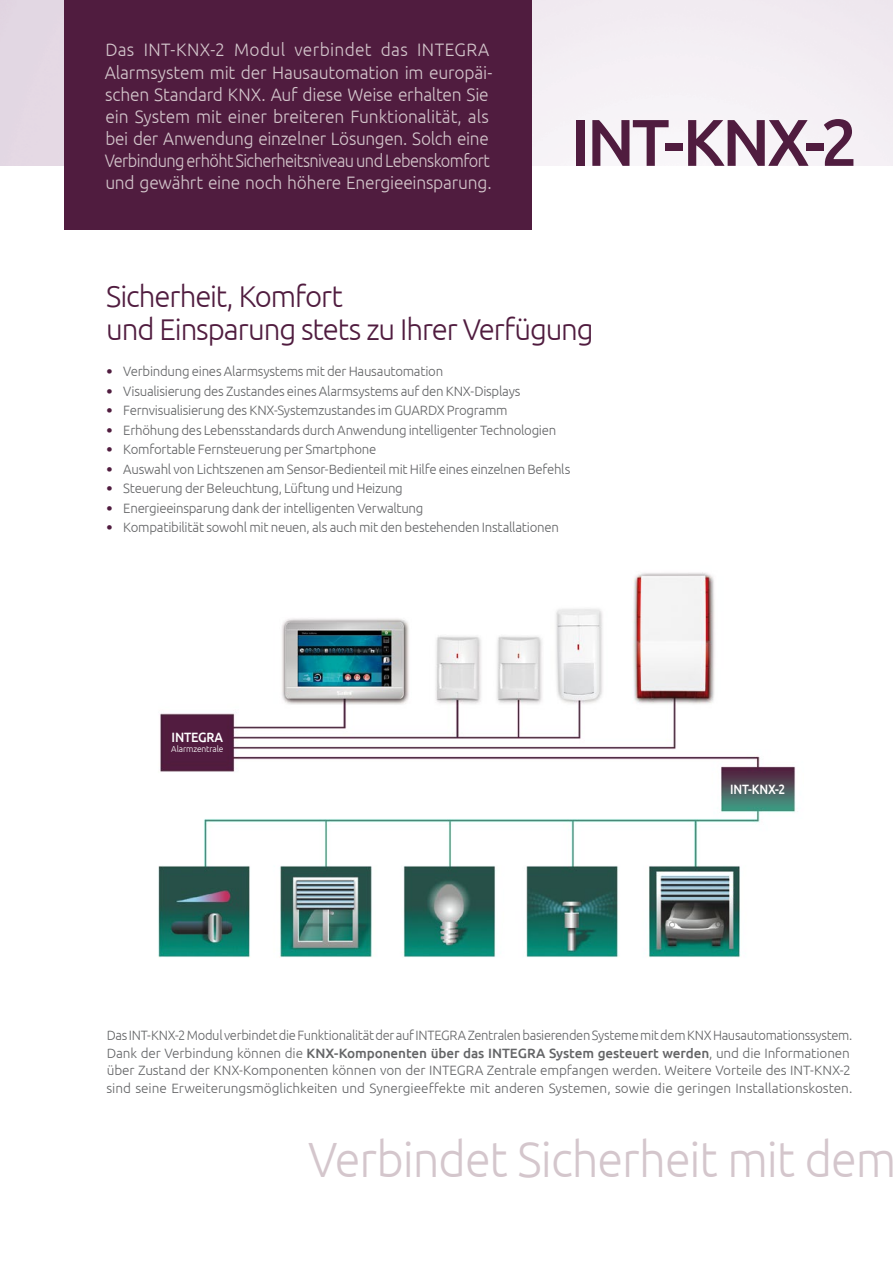
<style>
.page{position:relative;width:893px;height:1263px;background:#fff}
.page>*{position:absolute;margin:0;border:0;box-sizing:border-box;transform-origin:0 0}
.t1{font:500 66px "Ubuntu";letter-spacing:-.045em;color:#501c3f}
.t2{font:300 49.5px "Ubuntu";letter-spacing:-.025em;color:#d4c6cc;scale:.95 1}
.Punktory_-_ŚRÓDTYTUŁ{font:300 30px/33px "Ubuntu";letter-spacing:-.04em;color:#501c3f}
.APLA{font:300 18px/22px "Ubuntu";letter-spacing:-.015em;color:#d4c6cc}
.TEXT{font:300 13.5px "Ubuntu";letter-spacing:-.02em;color:#646567}
.TEXT-2{font:300 13.5px/17.5px "Ubuntu";letter-spacing:-.02em;color:#646567;scale:.96 1}
.t3{font:500 13.5px "Ubuntu";letter-spacing:-.02em;color:#fff;scale:.88 1}
.t4{font:500 13.5px "Ubuntu";letter-spacing:-.02em;color:#fff;scale:.93 1}
.t5{font:300 8.7px "Ubuntu";letter-spacing:-.015em;color:#fff}
.s1{font-size:18.9px;color:#501c3f}
.s2{font-weight:500}
</style>
<div class="page">
<img style="left:0;top:0;width:893px;height:166px">
<img style="left:158px;top:572px;width:638px;height:386px">
<div style="left:64px;top:0;width:467px;height:230px;background:#501c3f"></div>
<p class="APLA" style="left:105px;top:39px;width:389px">Das INT-KNX-2 Modul verbindet das INTEGRA Alarmsystem mit der Hausautomation im europäi&shy;schen Standard KNX. Auf diese Weise erhalten Sie ein System mit einer breiteren Funktionalität, als bei der Anwendung einzelner Lösungen. Solch eine Verbindung erhöht Sicherheitsniveau und Lebenskomfort und gewährt eine noch höhere Energieeinsparung.</p>
<p class="t1" style="left:571px;top:101px;width:288px">INT-KNX-2</p>
<p class="Punktory_-_ŚRÓDTYTUŁ" style="left:106px;top:280px;width:489px">Sicherheit, Komfort<br>und Einsparung stets zu Ihrer Verfügung</p>
<p class="TEXT" style="left:106px;top:363px;width:338px"><span class="s1">•</span> Verbindung eines Alarmsystems mit der Hausautomation</p>
<p class="TEXT" style="left:106px;top:383px;width:416px"><span class="s1">•</span> Visualisierung des Zustandes eines Alarmsystems auf den KNX-Displays</p>
<p class="TEXT" style="left:106px;top:402px;width:403px"><span class="s1">•</span> Fernvisualisierung des KNX-Systemzustandes im GUARDX Programm</p>
<p class="TEXT" style="left:106px;top:422px;width:451px"><span class="s1">•</span> Erhöhung des Lebensstandards durch Anwendung intelligenter Technologien</p>
<p class="TEXT" style="left:106px;top:441px;width:272px"><span class="s1">•</span> Komfortable Fernsteuerung per Smartphone</p>
<p class="TEXT" style="left:106px;top:461px;width:466px"><span class="s1">•</span> Auswahl von Lichtszenen am Sensor-Bedienteil mit Hilfe eines einzelnen Befehls</p>
<p class="TEXT" style="left:106px;top:480px;width:298px"><span class="s1">•</span> Steuerung der Beleuchtung, Lüftung und Heizung</p>
<p class="TEXT" style="left:106px;top:500px;width:319px"><span class="s1">•</span> Energieeinsparung dank der intelligenten Verwaltung</p>
<p class="TEXT" style="left:106px;top:519px;width:454px"><span class="s1">•</span> Kompatibilität sowohl mit neuen, als auch mit den bestehenden Installationen</p>
<p class="t4" style="left:172px;top:729px;width:57px">INTEGRA</p>
<p class="t5" style="left:171px;top:744px;width:54px">Alarmzentrale</p>
<p class="t3" style="left:730px;top:780px;width:64px">INT-KNX-2</p>
<p class="TEXT-2" style="left:107px;top:1026px;width:778px">Das INT-KNX-2 Modul verbindet die Funktionalität der auf INTEGRA Zentralen basierenden Systeme mit dem KNX Hausautomationssystem.<br>Dank der Verbindung können die <span class="s2">KNX-Komponenten über das INTEGRA System gesteuert werden</span>, und die Informationen über Zustand der KNX-Komponenten können von der INTEGRA Zentrale empfangen werden. Weitere Vorteile des INT-KNX-2 sind seine Erweiterungsmöglichkeiten und Synergieeffekte mit anderen Systemen, sowie die geringen Installationskosten.</p>
<p class="t2" style="left:308px;top:1129px;width:621px">Verbindet Sicherheit mit dem</p>
</div>
